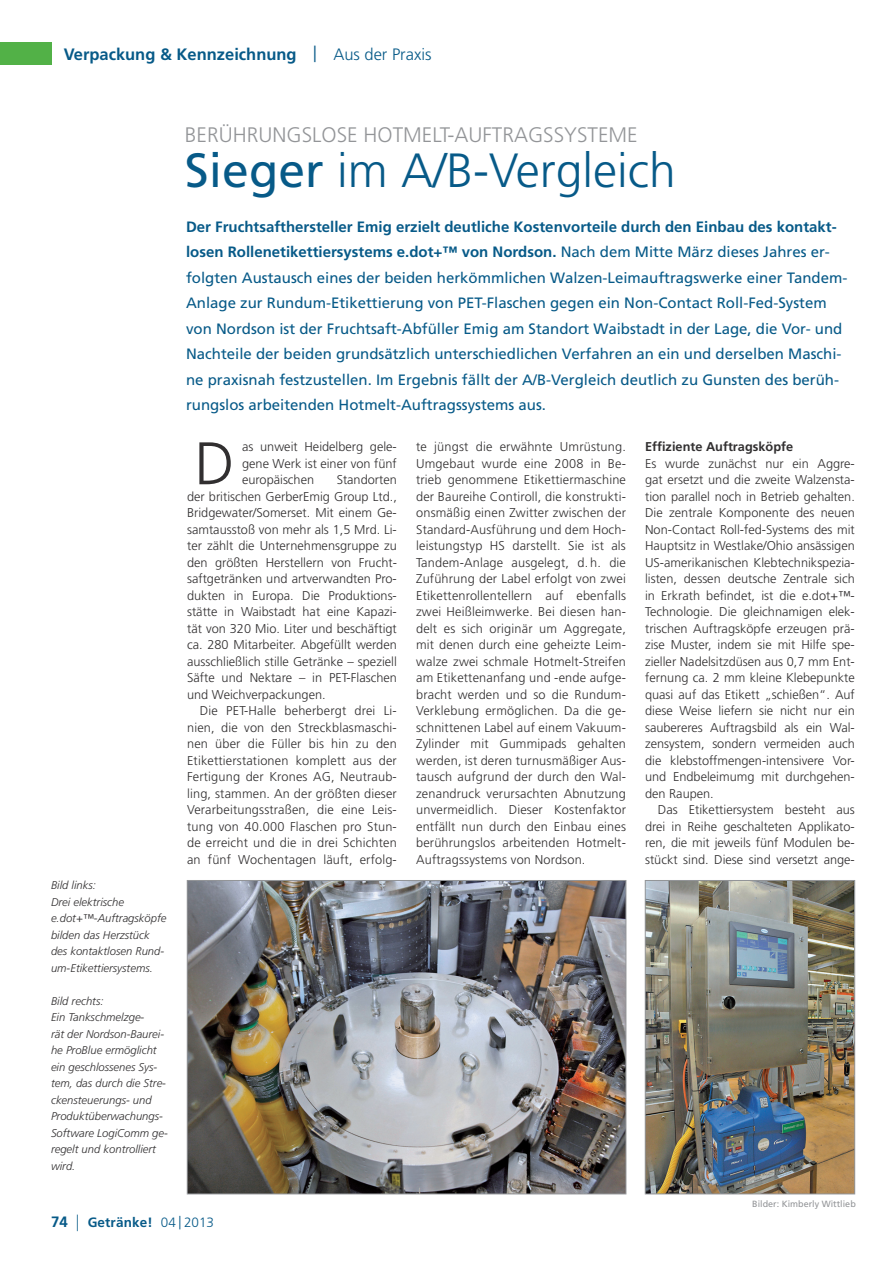
<style>
.page{position:relative;width:893px;height:1263px;background:#fff}
.page>*{position:absolute;margin:0;border:0;box-sizing:border-box;transform-origin:0 0}
.t1{font:300 60px "Frutiger";color:#312f30}
.t2{font:300 48px "Frutiger";color:#075a88}
.t3{font:300 21px "Frutiger";color:#939598}
.t4{font:700 16.5px "Frutiger";color:#075a88}
.t5{font:15px/25.5px "Frutiger";color:#075a88}
.t6{font:700 13.5px "Frutiger";letter-spacing:.01em;color:#075a88}
.t7{font:300 12.75px/16.5px "Frutiger";color:#312f30;text-align:justify}
.t8{font:700 12.75px "Frutiger";color:#312f30}
.t9{font:italic 300 11.25px/16.5px "Frutiger";color:#312f30}
.t10{font:9px "Frutiger";color:#939598}
.s1{font-weight:400;font-stretch:condensed}
.s2{font-weight:300}
.s3{font-weight:400}
.s4{font-weight:700}
.s5{font-size:15px}
.s6{font-weight:300;font-stretch:condensed;font-size:16.5px}
</style>
<div class="page">
<div style="left:0;top:43px;width:51px;height:22px;background:#52b147"></div>
<img style="left:189px;top:882px;width:435px;height:310px">
<div style="left:187px;top:880px;width:439px;height:314px;border:1px solid #939598"></div>
<img style="left:647px;top:882px;width:206px;height:310px">
<div style="left:645px;top:880px;width:210px;height:314px;border:1px solid #939598"></div>
<p class="t4" style="left:64px;top:44px;width:369px">Verpackung &amp; Kennzeichnung <span class="s1">|</span> <span class="s2">Aus der Praxis</span></p>
<h3 class="t3" style="left:185px;top:123px;width:454px">BERÜHRUNGSLOSE HOTMELT-AUFTRAGSSYSTEME</h3>
<h2 class="t2" style="left:185px;top:143px;width:492px"><span class="s3">Sieger</span> im A/B-Vergleich</h2>
<p class="t5" style="left:186px;top:214px;width:663px"><span class="s4">Der Fruchtsafthersteller Emig erzielt deutliche Kostenvorteile durch den Einbau des kontakt&shy;losen Rollenetikettiersystems e.dot+™ von Nordson.</span> Nach dem Mitte März dieses Jahres er&shy;folgten Austausch eines der beiden herkömmlichen Walzen-Leimauftragswerke einer Tandem-Anlage zur Rundum-Etikettierung von PET-Flaschen gegen ein Non-Contact Roll-Fed-System von Nordson ist der Fruchtsaft-Abfüller Emig am Standort Waibstadt in der Lage, die Vor- und Nachteile der beiden grundsätzlich unterschiedlichen Verfahren an ein und derselben Maschi&shy;ne praxisnah festzustellen. Im Ergebnis fällt der A/B-Vergleich deutlich zu Gunsten des berüh&shy;rungslos arbeitenden Hotmelt-Auftragssystems aus.</p>
<p class="t9" style="left:51px;top:877px;width:117px">Bild links:<br>Drei elektrische e.dot+™-Auftragsköpfe bilden das Herzstück des kontaktlosen Rund&shy;um-Etikettiersystems.</p>
<p class="t9" style="left:51px;top:992px;width:118px">Bild rechts:<br>Ein Tankschmelzge-<br>rät der Nordson-Baurei&shy;he ProBlue ermöglicht ein geschlossenes Sys&shy;tem, das durch die Stre&shy;ckensteuerungs- und<br>Produktüberwachungs-<br>Software LogiComm ge&shy;regelt und kontrolliert wird.</p>
<h1 class="t1" style="left:195px;top:430px;width:42px">D</h1>
<p class="t7" style="left:242px;top:439px;width:156px">as unweit Heidelberg gele&shy;gene Werk ist einer von fünf europäischen</p>
<p class="t7" style="left:187px;top:472px;width:211px;text-indent:150px">Standorten der britischen GerberEmig Group Ltd., Bridgewater/Somerset. Mit einem Ge&shy;samtausstoß von mehr als 1,5 Mrd. Li&shy;ter zählt die Unternehmensgruppe zu den größten Herstellern von Frucht&shy;saftgetränken und artverwandten Pro&shy;dukten in Europa. Die Produktions&shy;stätte in Waibstadt hat eine Kapazi&shy;tät von 320 Mio. Liter und beschäftigt ca. 280 Mitarbeiter. Abgefüllt werden ausschließlich stille Getränke – speziell Säfte und Nektare – in PET-Flaschen und Weichverpackungen.</p>
<p class="t7" style="left:187px;top:703px;width:211px;text-indent:13px">Die PET-Halle beherbergt drei Li&shy;nien, die von den Streckblasmaschi&shy;nen über die Füller bis hin zu den Etikettierstationen komplett aus der Fertigung der Krones AG, Neutraub&shy;ling, stammen. An der größten dieser Verarbeitungsstraßen, die eine Leis&shy;tung von 40.000 Flaschen pro Stun&shy;de erreicht und die in drei Schichten an fünf Wochentagen läuft, erfolg-</p>
<p class="t6" style="left:51px;top:1214px;width:165px"><span class="s5">74</span> <span class="s6">|</span> Getränke! <span class="s2">04 | 2013</span></p>
<p class="t7" style="left:416px;top:439px;width:211px">te jüngst die erwähnte Umrüstung.<br>Umgebaut wurde eine 2008 in Be&shy;trieb genommene Etikettiermaschine der Baureihe Contiroll, die konstrukti&shy;onsmäßig einen Zwitter zwischen der Standard-Ausführung und dem Hoch&shy;leistungstyp HS darstellt. Sie ist als Tandem-Anlage ausgelegt, d. h. die Zuführung der Label erfolgt von zwei Etikettenrollentellern auf ebenfalls zwei Heißleimwerke. Bei diesen han&shy;delt es sich originär um Aggregate, mit denen durch eine geheizte Leim&shy;walze zwei schmale Hotmelt-Streifen am Etikettenanfang und -ende aufge&shy;bracht werden und so die Rundum-Verklebung ermöglichen. Da die ge&shy;schnittenen Label auf einem Vakuum-Zylinder mit Gummipads gehalten werden, ist deren turnusmäßiger Aus&shy;tausch aufgrund der durch den Wal&shy;zenandruck verursachten Abnutzung unvermeidlich. Dieser Kostenfaktor entfällt nun durch den Einbau eines berührungslos arbeitenden Hotmelt-Auftragssystems von Nordson.</p>
<p class="t8" style="left:645px;top:439px;width:150px">Effiziente Auftragsköpfe</p>
<p class="t7" style="left:645px;top:455px;width:211px">Es wurde zunächst nur ein Aggre&shy;gat ersetzt und die zweite Walzensta&shy;tion parallel noch in Betrieb gehalten.<br>Die zentrale Komponente des neuen Non-Contact Roll-fed-Systems des mit Hauptsitz in Westlake/Ohio ansässigen US-amerikanischen Klebtechnikspezia&shy;listen, dessen deutsche Zentrale sich in Erkrath befindet, ist die e.dot+™- Technologie. Die gleichnamigen elek&shy;trischen Auftragsköpfe erzeugen prä&shy;zise Muster, indem sie mit Hilfe spe&shy;zieller Nadelsitzdüsen aus 0,7 mm Ent&shy;fernung ca. 2 mm kleine Klebepunkte quasi auf das Etikett „schießen“. Auf diese Weise liefern sie nicht nur ein saubereres Auftragsbild als ein Wal&shy;zensystem, sondern vermeiden auch die klebstoffmengen-intensivere Vor&shy;und Endbeleimumg mit durchgehen&shy;den Raupen.</p>
<p class="t7" style="left:645px;top:802px;width:211px;text-indent:13px">Das Etikettiersystem besteht aus drei in Reihe geschalteten Applikato&shy;ren, die mit jeweils fünf Modulen be&shy;stückt sind. Diese sind versetzt ange-</p>
<p class="t10" style="left:752px;top:1199px;width:105px">Bilder: Kimberly Wittlieb</p>
</div>
